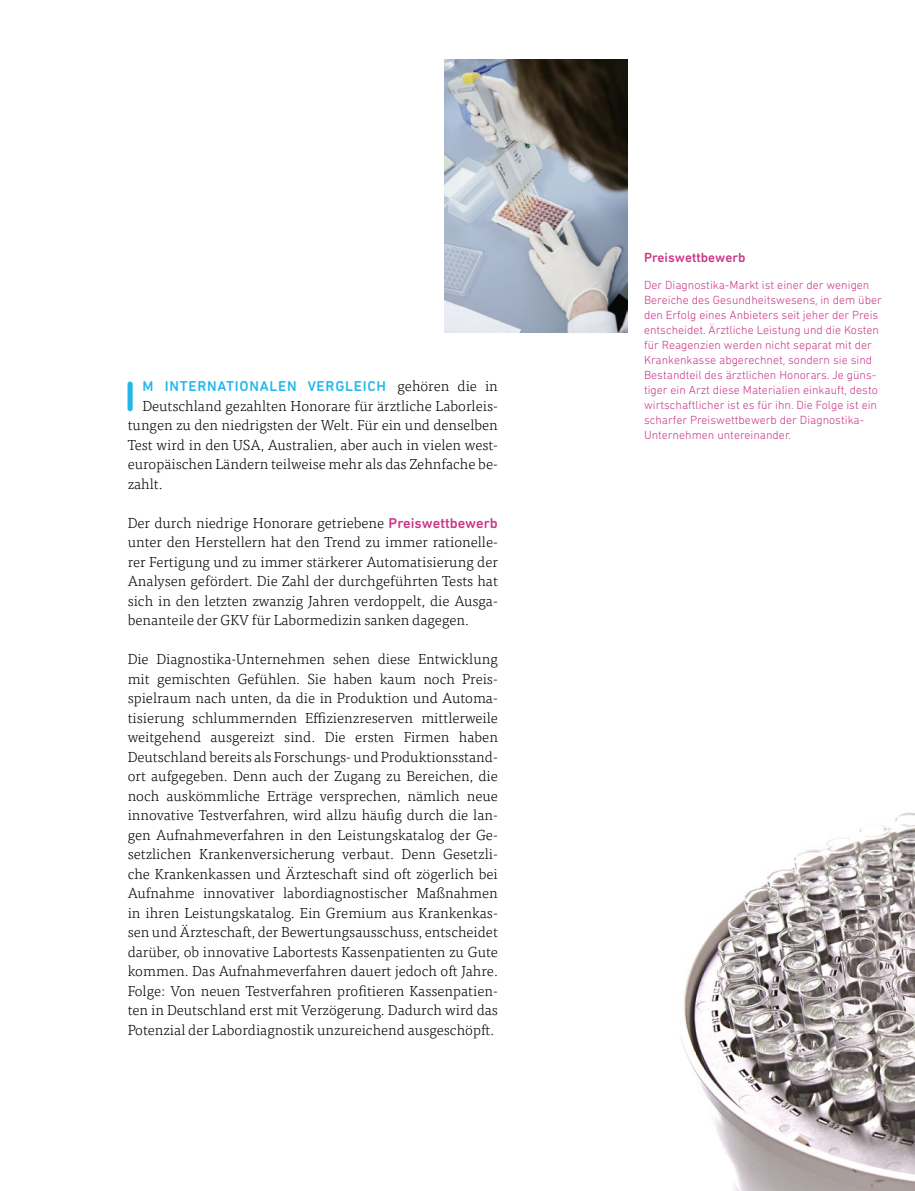
<style>
.page{position:relative;width:915px;height:1191px;background:#fff}
.page>*{position:absolute;margin:0;border:0;box-sizing:border-box;transform-origin:0 0}
.t1{font:500 43.05px "DIN Next Rounded LT Pro";color:#22b7e9}
.t2{font:300 14.55px/19.5px "Tisa OT";color:#000;text-align:justify}
.t3{font:500 14.55px "DIN Next Rounded LT Pro";letter-spacing:.05em;color:#22b7e9}
.t4{font:500 13.5px "DIN Next Rounded LT Pro";color:#ca3687}
.t5{font:300 12px/15px "DIN Next Rounded LT Pro";color:#ca3687}
.s1{font-family:"Tisa OT";font-weight:300;color:#000}
.s2{font-family:"DIN Next Rounded LT Pro";font-weight:500;color:#ca3687}
</style>
<div class="page">
<img style="left:681px;top:812px;width:233px;height:379px">
<img style="left:444px;top:60px;width:182px;height:273px">
<h1 class="t1" style="left:124px;top:371px;width:7px">I</h1>
<p class="t3" style="left:142px;top:378px;width:357px">m inter nationalen Vergleich <span class="s1">gehören die in</span></p>
<p class="t2" style="left:128px;top:396px;width:371px;text-indent:15px">Deutschland gezahlten Honorare für ärztliche Laborleis&shy;tungen zu den niedrigsten der Welt. Für ein und denselben Test wird in den USA, Australien, aber auch in vielen west&shy;europäischen Ländern teilweise mehr als das Zehnfache be&shy;zahlt.</p>
<p class="t2" style="left:128px;top:513px;width:371px">Der durch niedrige Honorare getriebene <span class="s2">Preiswettbewerb </span>unter den Herstellern hat den Trend zu immer rationelle&shy;rer Fertigung und zu immer stärkerer Automatisierung der Analysen gefördert. Die Zahl der durchgeführten Tests hat sich in den letzten zwanzig Jahren verdoppelt, die Ausga&shy;benanteile der GKV für Labormedizin sanken dagegen.</p>
<p class="t2" style="left:128px;top:649px;width:371px">Die Diagnostika-Unternehmen sehen diese Entwicklung mit gemischten Gefühlen. Sie haben kaum noch Preis&shy;spielraum nach unten, da die in Produktion und Automa&shy;tisierung schlummernden Effizienzreserven mittlerweile weitgehend ausgereizt sind. Die ersten Firmen haben Deutschland bereits als Forschungs- und Produktionsstand&shy;ort aufgegeben. Denn auch der Zugang zu Bereichen, die noch auskömmliche Erträge versprechen, nämlich neue innovative Testverfahren, wird allzu häufig durch die lan&shy;gen Aufnahmeverfahren in den Leistungskatalog der Ge&shy;setzlichen Krankenversicherung verbaut. Denn Gesetzli&shy;che Krankenkassen und Ärzteschaft sind oft zögerlich bei Aufnahme innovativer labordiagnostischer Maßnahmen in ihren Leistungskatalog. Ein Gremium aus Krankenkas&shy;sen und Ärzteschaft, der Bewertungsausschuss, entscheidet darüber, ob innovative Labortests Kassenpatienten zu Gute kommen. Das Aufnahmeverfahren dauert jedoch oft Jahre.<br>Folge: Von neuen Testverfahren profitieren Kassenpatien&shy;ten in Deutschland erst mit Verzögerung. Dadurch wird das Potenzial der Labordiagnostik unzureichend ausgeschöpft.</p>
<p class="t4" style="left:643px;top:250px;width:103px">Preiswettbewerb</p>
<p class="t5" style="left:643px;top:277px;width:239px">Der Diagnostika-Markt ist einer der wenigen Bereiche des Gesundheitswesens, in dem über den Erfolg eines Anbieters seit jeher der Preis entscheidet. Ärztliche Leistung und die Kosten für Reagenzien werden nicht separat mit der Krankenkasse abgerechnet, sondern sie sind Bestandteil des ärztlichen Honorars. Je güns&shy;tiger ein Arzt diese Materialien einkauft, desto wirtschaftlicher ist es für ihn. Die Folge ist ein scharfer Preiswettbewerb der Diagnostika-Unternehmen untereinander.</p>
</div>
